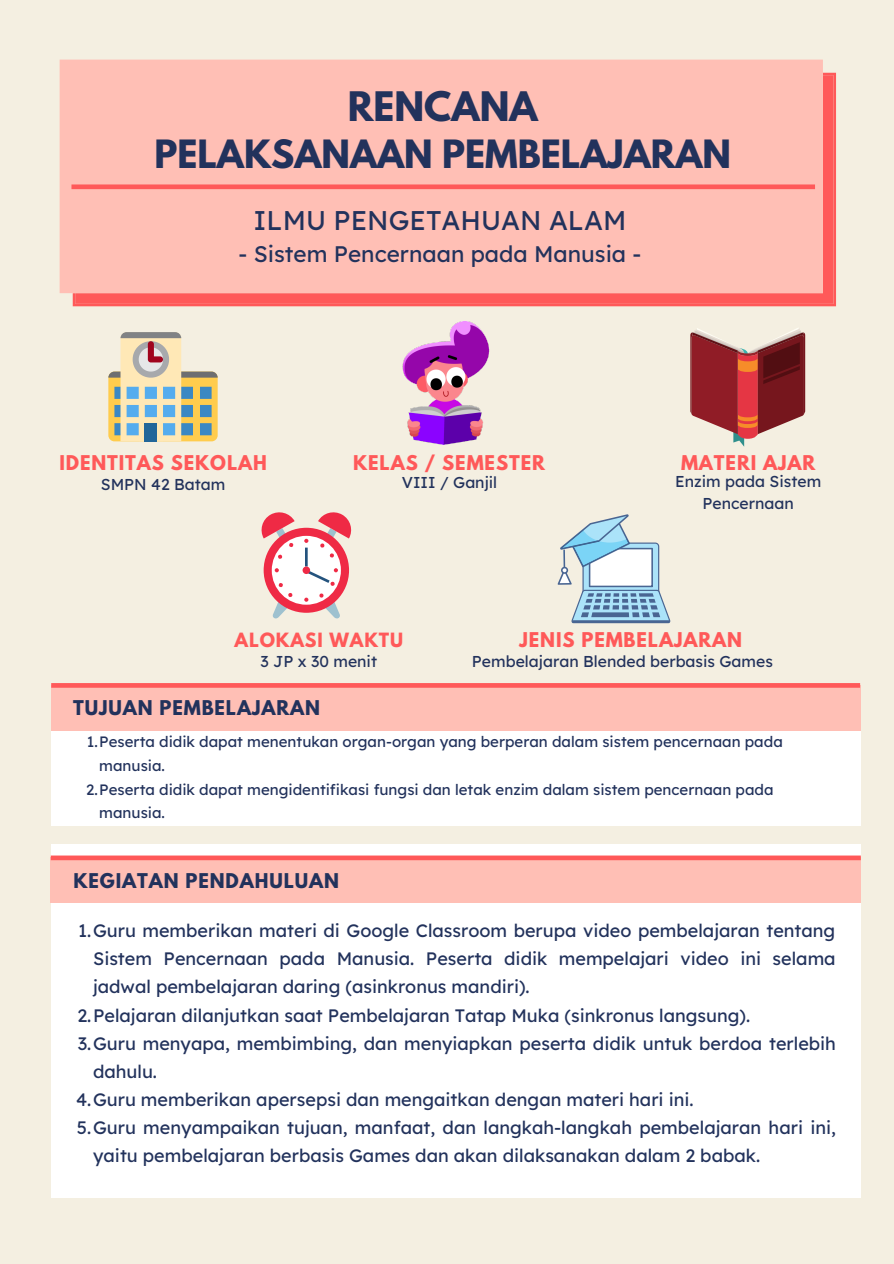
<style>
.page{position:relative;width:894px;height:1264px;background:#fff}
.page>*{position:absolute;margin:0;border:0;box-sizing:border-box;transform-origin:0 0}
.t1{font:700 36px "League Spartan";color:#22325c}
.t2{font:700 34.5px "League Spartan";color:#22325c}
.t3{font:27px "Lexend Deca";color:#22325c}
.t4{font:22.5px "Lexend Deca";color:#22325c}
.t5{font:18px/28.2px "Lexend Deca";color:#22325c}
.t6{font:700 18px "League Spartan";letter-spacing:.05em;color:#ff5959}
.t7{font:700 18px "League Spartan";letter-spacing:.05em;color:#22325c}
.t8{font:700 17.4px "League Spartan";letter-spacing:.05em;color:#ff5959}
.t9{font:15.75px/21.5px "Lexend Deca";color:#22325c;text-align:center}
.t10{font:15px/23.7px "Lexend Deca";color:#22325c}
</style>
<div class="page">
<div style="left:0;top:0;width:893px;height:1263px;background:#f4efe1"></div>
<svg style="left:73px;top:73px;width:762px;height:233px;background:#fe5e5e"></svg>
<div style="left:60px;top:60px;width:762px;height:233px;background:#ffbfb5"></div>
<div style="left:51px;top:685px;width:809px;height:141px;background:#fff"></div>
<div style="left:51px;top:844px;width:808px;height:353px;background:#fff"></div>
<div style="left:51px;top:685px;width:808px;height:45px;background:#ffbfb5"></div>
<div style="left:51px;top:857px;width:809px;height:45px;background:#ffbfb5"></div>
<svg style="left:51px;top:683px;width:808px;height:4px;background:#fe5b5b"></svg>
<svg style="left:51px;top:855px;width:809px;height:5px;background:#ff6a6a"></svg>
<svg style="left:71px;top:184px;width:743px;height:5px;background:#ff6261"></svg>
<svg style="left:108px;top:332px;width:109px;height:109px"></svg>
<img style="left:402px;top:322px;width:88px;height:123px">
<svg style="left:690px;top:328px;width:115px;height:119px"></svg>
<div style="left:263px;top:528px;width:86px;height:84px;background:#ef2a45;border-radius:50%"></div>
<div style="left:272px;top:536px;width:69px;height:68px;background:#fff;border-radius:50%"></div>
<svg style="left:304px;top:597px;width:4px;height:4px"></svg>
<svg style="left:274px;top:568px;width:5px;height:4px"></svg>
<svg style="left:272px;top:582px;width:20px;height:37px"></svg>
<svg style="left:278px;top:554px;width:4px;height:5px"></svg>
<svg style="left:303px;top:512px;width:49px;height:74px"></svg>
<svg style="left:261px;top:512px;width:33px;height:35px"></svg>
<svg style="left:319px;top:593px;width:21px;height:26px"></svg>
<svg style="left:557px;top:514px;width:113px;height:109px"></svg>
<p class="t1" style="left:348px;top:88px;width:191px">RENCANA</p>
<p class="t2" style="left:154px;top:137px;width:578px">PELAKSANAAN PEMBELAJARAN</p>
<p class="t3" style="left:253px;top:203px;width:374px">ILMU PENGETAHUAN ALAM</p>
<p class="t4" style="left:238px;top:240px;width:404px">- Sistem Pencernaan pada Manusia -</p>
<p class="t6" style="left:59px;top:453px;width:209px">IDENTITAS SEKOLAH</p>
<p class="t9" style="left:101px;top:473px;width:126px">SMPN 42 Batam</p>
<p class="t6" style="left:353px;top:453px;width:193px">KELAS / SEMESTER</p>
<p class="t9" style="left:401px;top:471px;width:97px">VIII / Ganjil</p>
<p class="t6" style="left:680px;top:453px;width:136px">MATERI AJAR</p>
<p class="t9" style="left:675px;top:471px;width:147px">Enzim pada Sistem<br>Pencernaan</p>
<p class="t8" style="left:234px;top:631px;width:170px">ALOKASI WAKTU</p>
<p class="t9" style="left:260px;top:650px;width:118px">3 JP x 30 menit</p>
<p class="t7" style="left:73px;top:699px;width:248px">TUJUAN PEMBELAJARAN</p>
<p class="t6" style="left:519px;top:630px;width:224px">JENIS PEMBELAJARAN</p>
<p class="t9" style="left:472px;top:650px;width:302px">Pembelajaran Blended berbasis Games</p>
<p class="t10" style="left:99px;top:729px;width:684px;text-indent:-12px">1.Peserta didik dapat menentukan organ-organ yang berperan dalam sistem pencernaan pada manusia.</p>
<p class="t10" style="left:99px;top:777px;width:675px;text-indent:-13px">2.Peserta didik dapat mengidentifikasi fungsi dan letak enzim dalam sistem pencernaan pada manusia.</p>
<p class="t7" style="left:73px;top:871px;width:267px">KEGIATAN PENDAHULUAN</p>
<p class="t5" style="left:93px;top:916px;width:743px;text-align:justify;text-indent:-15px">1.Guru memberikan materi di Google Classroom berupa video pembelajaran tentang Sistem Pencernaan pada Manusia. Peserta didik mempelajari video ini selama jadwal pembelajaran daring (asinkronus mandiri).</p>
<p class="t5" style="left:77px;top:1000px;width:674px">2.Pelajaran dilanjutkan saat Pembelajaran Tatap Muka (sinkronus langsung).</p>
<p class="t5" style="left:93px;top:1028px;width:744px;text-indent:-15px">3.Guru menyapa, membimbing, dan menyiapkan peserta didik untuk berdoa terlebih dahulu.</p>
<p class="t5" style="left:76px;top:1085px;width:618px">4.Guru memberikan apersepsi dan mengaitkan dengan materi hari ini.</p>
<p class="t5" style="left:93px;top:1113px;width:744px;text-indent:-16px">5.Guru menyampaikan tujuan, manfaat, dan langkah-langkah pembelajaran hari ini, yaitu pembelajaran berbasis Games dan akan dilaksanakan dalam 2 babak.</p>
</div>
